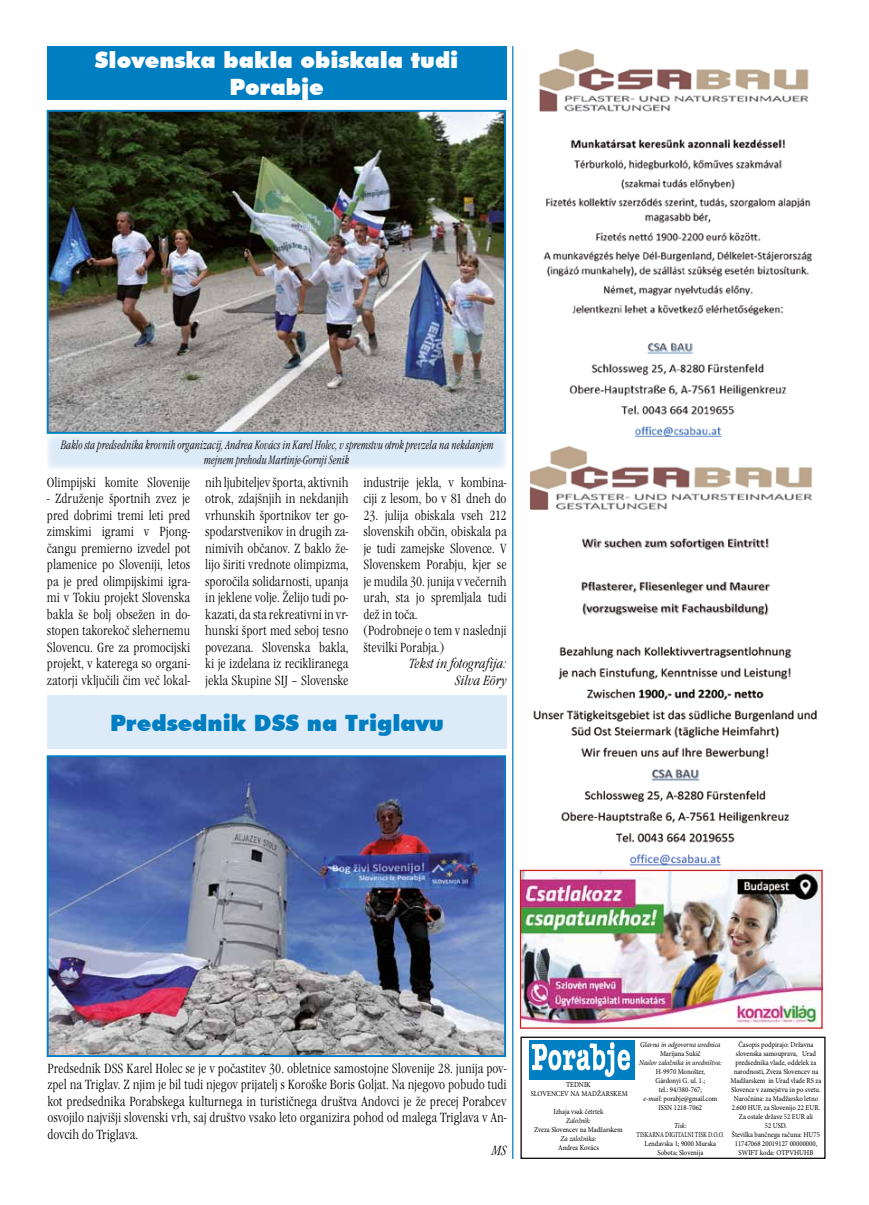
<style>
.page{position:relative;width:869px;height:1205px;background:#fff}
.page>*{position:absolute;margin:0;border:0;box-sizing:border-box;transform-origin:0 0}
.t1{font:900 22.5px/27px "Futura BT";color:#fff;text-align:center}
.t2{font:900 22.5px "Futura BT";color:#007ec2}
.t3{font:13.75px/16.5px "Garamond Itc TEE Ligh Cond";color:#000;text-align:justify}
.t4{font:13.75px/16.5px "Garamond Itc TEE Ligh Cond Ital";color:#000;text-align:right}
.t5{font:12.5px/15px "Garamond Itc TEE Ligh Cond Ital";color:#000;text-align:center;scale:.8 1}
.t6{font:7.5px/9px "Minion Pro";color:#000;text-align:center;scale:.9 1}
.t7{font:italic 7.5px "Minion Pro";letter-spacing:-.005em;color:#000;scale:.9 1}
.t8{font:7.5px "Minion Pro";color:#000;scale:.75 1}
.s1{font-style:italic}
</style>
<div class="page">
<div style="left:520px;top:1036px;width:305px;height:123px;border:1px solid #000"></div>
<div style="left:528px;top:1040px;width:106px;height:39px;background:#007ec2"></div>
<svg style="left:531px;top:1042px;width:99px;height:35px"></svg>
<div style="left:47px;top:695px;width:459px;height:54px;background:#ddeaf8"></div>
<div style="left:47px;top:46px;width:459px;height:53px;background:#007ec2"></div>
<img style="left:50px;top:113px;width:453px;height:318px">
<div style="left:47px;top:110px;width:459px;height:324px;border:2px solid #007ec2"></div>
<hr style="left:512px;top:46px;width:1px;height:1113px;background:#007ec2">
<div style="left:47px;top:434px;width:459px;height:35px;background:#ddeaf8"></div>
<img style="left:50px;top:758px;width:453px;height:296px">
<div style="left:47px;top:755px;width:459px;height:302px;border:2px solid #007ec2"></div>
<img style="left:539px;top:48px;width:274px;height:389px">
<img style="left:520px;top:446px;width:301px;height:580px">
<div style="left:519px;top:870px;width:303px;height:158px;border:1px solid #cd171a"></div>
<h1 class="t1" style="left:95px;top:46px;width:365px">Slovenska bakla obiskala tudi<br>Porabje</h1>
<p class="t5" style="left:61px;top:437px;width:542px">Baklo sta predsednika krovnih organizacij, Andrea Kovács in Karel Holec, v spremstvu otrok prevzela na nekdanjem mejnem prehodu Martinje-Gornji Senik</p>
<p class="t3" style="left:47px;top:474px;width:145px">Olimpijski komite Slovenije</p>
<p class="t3" style="left:47px;top:491px;width:145px">- Združenje športnih zvez je pred dobrimi tremi leti pred zimskimi igrami v Pjong&shy;čangu premierno izvedel pot plamenice po Sloveniji, letos pa je pred olimpijskimi igra&shy;mi v Tokiu projekt Slovenska bakla še bolj obsežen in do&shy;stopen takorekoč slehernemu Slovencu. Gre za promocijski projekt, v katerega so organi&shy;zatorji vključili čim več lokal-</p>
<p class="t3" style="left:205px;top:474px;width:145px">nih ljubiteljev športa, aktivnih otrok, zdajšnjih in nekdanjih vrhunskih športnikov ter go&shy;spodarstvenikov in drugih za&shy;nimivih občanov. Z baklo že&shy;lijo širiti vrednote olimpizma, sporočila solidarnosti, upanja in jeklene volje. Želijo tudi po&shy;kazati, da sta rekreativni in vr&shy;hunski šport med seboj tesno povezana. Slovenska bakla, ki je izdelana iz recikliranega jekla Skupine SIJ – Slovenske</p>
<p class="t3" style="left:363px;top:474px;width:145px">industrije jekla, v kombina&shy;ciji z lesom, bo v 81 dneh do</p>
<p class="t3" style="left:363px;top:507px;width:145px;text-align:left">23. julija obiskala vseh 212 slovenskih občin, obiskala pa je tudi zamejske Slovence. V<br>Slovenskem Porabju, kjer se je mudila 30. junija v večernih urah, sta jo spremljala tudi dež in toča.<br>(Podrobneje o tem v naslednji številki Porabja.)</p>
<p class="t4" style="left:409px;top:656px;width:99px">Tekst in fotografija:<br>Silva Eöry</p>
<h1 class="t2" style="left:110px;top:709px;width:335px">Predsednik DSS na Triglavu</h1>
<p class="t3" style="left:47px;top:1060px;width:460px">Predsednik DSS Karel Holec se je v počastitev 30. obletnice samostojne Slovenije 28. junija pov&shy;zpel na Triglav. Z njim je bil tudi njegov prijatelj s Koroške Boris Goljat. Na njegovo pobudo tudi kot predsednika Porabskega kulturnega in turističnega društva Andovci je že precej Porabcev osvojilo najvišji slovenski vrh, saj društvo vsako leto organizira pohod od malega Triglava v An&shy;dovcih do Triglava.</p>
<p class="t4" style="left:491px;top:1143px;width:16px">MS</p>
<p class="t6" style="left:530px;top:1080px;width:109px">TEDNIK<br>SLOVENCEV NA MADŽARSKEM</p>
<p class="t6" style="left:553px;top:1107px;width:57px">Izhaja vsak četrtek</p>
<p class="t7" style="left:565px;top:1115px;width:29px">Založnik:</p>
<p class="t6" style="left:534px;top:1125px;width:100px">Zveza Slovencev na Madžarskem</p>
<p class="t7" style="left:560px;top:1133px;width:41px">Za založnika:</p>
<p class="t6" style="left:557px;top:1143px;width:47px">Andrea Kovács</p>
<p class="t6" style="left:730px;top:1039px;width:102px">Časopis podpirajo: Državna slovenska samouprava, Urad predsednika vlade, oddelek za narodnosti, Zveza Slovencev na<br>Madžarskem in Urad vlade RS za<br>Slovence v zamejstvu in po svetu.<br>Naročnina: za Madžarsko letno<br>2.600 HUF, za Slovenijo 22 EUR.<br>Za ostale države 52 EUR ali<br>52 USD.<br>Številka bančnega računa: HU75<br>11747068 20019127 00000000,<br>SWIFT koda: OTPVHUHB</p>
<p class="t7" style="left:640px;top:1039px;width:91px">Glavna in odgovorna urednica</p>
<p class="t6" style="left:659px;top:1048px;width:47px">Marijana Sukič</p>
<p class="t7" style="left:638px;top:1057px;width:93px">Naslov založnika in uredništva:</p>
<p class="t6" style="left:643px;top:1066px;width:84px">H-9970 Monošter,<br>Gárdonyi G. ul. 1.;<br>tel.: 94/380-767;<br><span class="s1">e-mail:</span> porabje@gmail.com<br>ISSN 1218-7062</p>
<p class="t7" style="left:673px;top:1120px;width:15px">Tisk:</p>
<p class="t8" style="left:636px;top:1129px;width:11px">Tiskarna</p>
<p class="t8" style="left:665px;top:1129px;width:6px">digitalni</p>
<p class="t8" style="left:694px;top:1129px;width:5px">tisk</p>
<p class="t8" style="left:708px;top:1129px;width:23px">d.o.o.</p>
<p class="t6" style="left:644px;top:1138px;width:81px">Lendavska 1; 9000 Murska</p>
<p class="t6" style="left:657px;top:1147px;width:53px">Sobota; Slovenija</p>
</div>
